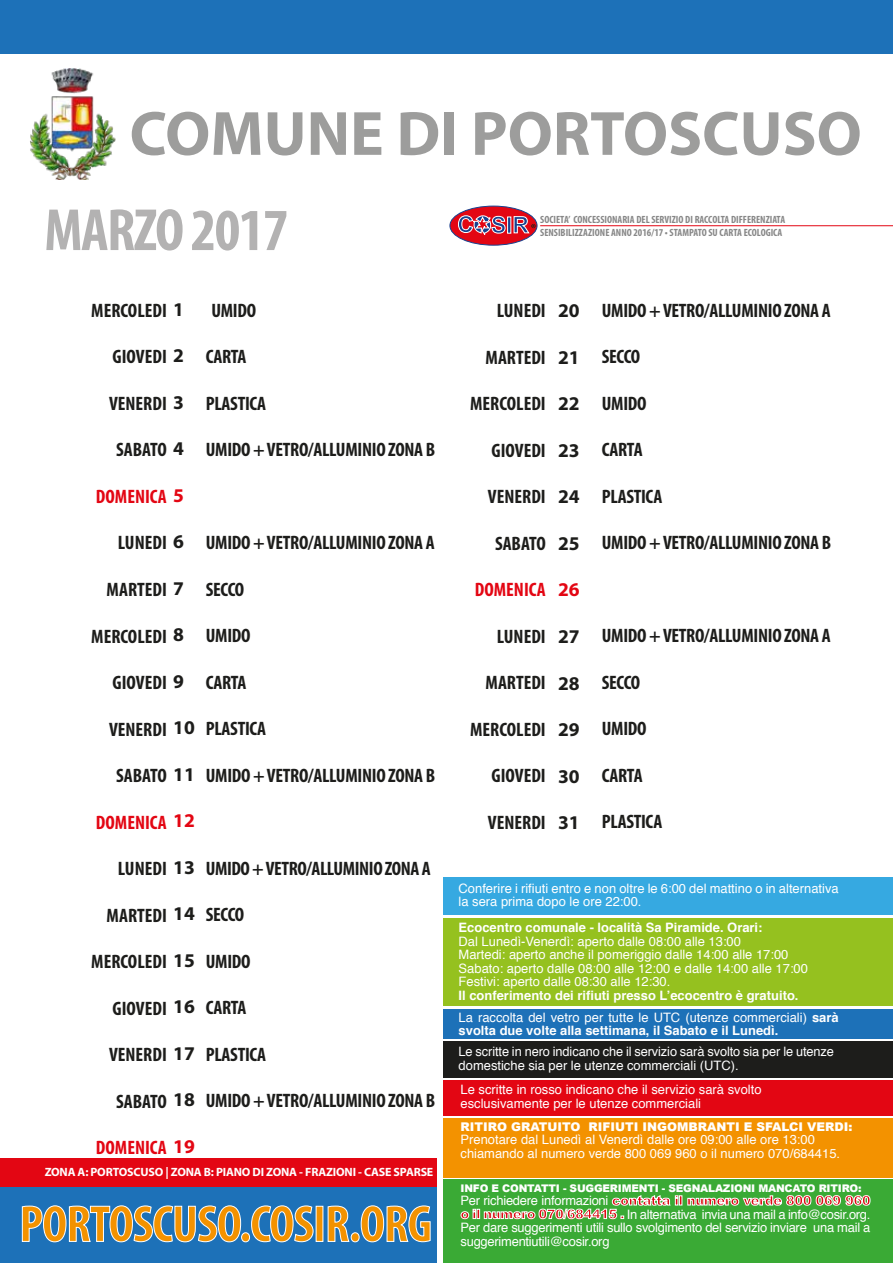
<style>
.page{position:relative;width:893px;height:1263px;background:#fff}
.page>*{position:absolute;margin:0;border:0;box-sizing:border-box;transform-origin:0 0}
.t1{font:700 63px "Myriad Pro";color:#9d9d9c}
.t2{font:700 condensed 60px "Myriad Pro";letter-spacing:-.025em;color:#b3b2b2}
.t3{font:700 condensed 52.2px "Myriad Pro";letter-spacing:-.02em;color:#f39200}
.t4{font:700 condensed 19.5px "Myriad Pro";letter-spacing:-.015em;color:#1d1d1b}
.t5{font:700 condensed 19.5px "Myriad Pro";color:#e30613}
.t6{font:700 19.5px "Myriad Pro";color:#1d1d1b}
.t7{font:700 19.5px "Myriad Pro";color:#e30613}
.t8{font:12.9px/13.5px "Helvetica";color:#fff}
.t9{font:700 12.9px "Helvetica";color:#fff}
.t10{font:900 12.9px "Arial";letter-spacing:-.02em;color:#e30613}
.t11{font:700 12px "Myriad Pro";letter-spacing:-.015em;color:#fff}
.t12{font:900 12px "Arial";color:#fff}
.t13{font:700 condensed 10.5px "Myriad Pro";color:#878787}
.t14{font:900 10.5px "Arial";letter-spacing:-.02em;color:#fff}
.s1{font-stretch:normal}
.s2{font-weight:700}
.s3{font-family:"Helvetica";font-weight:400;color:#fff}
.s4{font-family:"Arial";font-weight:900;color:#e30613}
</style>
<div class="page">
<div style="left:0;top:1186px;width:436px;height:77px;background:#1d71b8"></div>
<svg style="left:22px;top:1205px;width:219px;height:37px"></svg>
<div style="left:241px;top:1232px;width:9px;height:10px;border:1px solid #fff;border-radius:50%"></div>
<svg style="left:251px;top:1205px;width:63px;height:37px"></svg>
<svg style="left:327px;top:1205px;width:23px;height:37px"></svg>
<div style="left:351px;top:1232px;width:8px;height:10px;border:1px solid #fff;border-radius:50%"></div>
<svg style="left:360px;top:1205px;width:71px;height:37px"></svg>
<hr style="left:540px;top:225px;width:353px;height:1px;background:#e30613">
<div style="left:450px;top:206px;width:87px;height:39px;background:#e30613;border-radius:50%"></div>
<div style="left:450px;top:206px;width:87px;height:40px;border:1px solid #174290;border-radius:50%"></div>
<svg style="left:507px;top:217px;width:4px;height:16px"></svg>
<svg style="left:458px;top:215px;width:47px;height:20px"></svg>
<svg style="left:514px;top:216px;width:21px;height:17px"></svg>
<div style="left:0;top:0;width:893px;height:54px;background:#1d71b8"></div>
<img style="left:30px;top:69px;width:86px;height:111px">
<div style="left:0;top:1158px;width:436px;height:28px;background:#e30613"></div>
<div style="left:444px;top:1080px;width:449px;height:36px;background:#e30613"></div>
<div style="left:444px;top:1041px;width:449px;height:37px;background:#1d1d1b"></div>
<div style="left:444px;top:1118px;width:449px;height:60px;background:#f39200"></div>
<div style="left:444px;top:918px;width:449px;height:87px;background:#95c11f"></div>
<div style="left:444px;top:877px;width:449px;height:37px;background:#36a9e1"></div>
<div style="left:444px;top:1009px;width:449px;height:29px;background:#1d71b8"></div>
<div style="left:444px;top:1180px;width:449px;height:83px;background:#3aaa35"></div>
<svg style="left:461px;top:1195px;width:409px;height:24px"></svg>
<h1 class="t1" style="left:130px;top:93px;width:734px">COMUNE DI PORTOSCUSO</h1>
<h2 class="t2" style="left:44px;top:193px;width:245px">MARZO 2017</h2>
<h3 class="t4" style="left:91px;top:298px;width:94px">MERCOLEDI <span class="s1">1</span></h3>
<h3 class="t4" style="left:113px;top:345px;width:73px">GIOVEDI <span class="s1">2</span></h3>
<h3 class="t4" style="left:109px;top:391px;width:77px">VENERDI <span class="s1">3</span></h3>
<h3 class="t4" style="left:116px;top:438px;width:70px">SABATO <span class="s1">4</span></h3>
<h3 class="t5" style="left:96px;top:484px;width:90px">DOMENICA <span class="s1">5</span></h3>
<h3 class="t4" style="left:118px;top:531px;width:68px">LUNEDI <span class="s1">6</span></h3>
<h3 class="t4" style="left:107px;top:577px;width:79px">MARTEDI <span class="s1">7</span></h3>
<h3 class="t4" style="left:91px;top:624px;width:94px">MERCOLEDI <span class="s1">8</span></h3>
<h3 class="t4" style="left:113px;top:670px;width:73px">GIOVEDI <span class="s1">9</span></h3>
<h3 class="t4" style="left:109px;top:717px;width:87px">VENERDI <span class="s1">10</span></h3>
<h3 class="t4" style="left:116px;top:763px;width:80px">SABATO <span class="s1">11</span></h3>
<h3 class="t5" style="left:96px;top:810px;width:100px">DOMENICA <span class="s1">12</span></h3>
<h3 class="t4" style="left:118px;top:856px;width:79px">LUNEDI <span class="s1">13</span></h3>
<h3 class="t4" style="left:107px;top:903px;width:90px">MARTEDI <span class="s1">14</span></h3>
<h3 class="t4" style="left:91px;top:949px;width:105px">MERCOLEDI <span class="s1">15</span></h3>
<h3 class="t4" style="left:113px;top:996px;width:84px">GIOVEDI <span class="s1">16</span></h3>
<h3 class="t4" style="left:109px;top:1042px;width:87px">VENERDI <span class="s1">17</span></h3>
<h3 class="t4" style="left:116px;top:1089px;width:80px">SABATO <span class="s1">18</span></h3>
<h3 class="t5" style="left:96px;top:1135px;width:100px">DOMENICA <span class="s1">19</span></h3>
<h3 class="t4" style="left:211px;top:298px;width:46px">UMIDO</h3>
<h3 class="t4" style="left:206px;top:344px;width:42px">CARTA</h3>
<h3 class="t4" style="left:206px;top:391px;width:62px">PLASTICA</h3>
<h3 class="t4" style="left:206px;top:437px;width:231px">UMIDO + VETRO/ALLUMINIO ZONA B</h3>
<h3 class="t4" style="left:206px;top:530px;width:230px">UMIDO + VETRO/ALLUMINIO ZONA A</h3>
<h3 class="t4" style="left:206px;top:577px;width:40px">SECCO</h3>
<h3 class="t4" style="left:206px;top:623px;width:46px">UMIDO</h3>
<h3 class="t4" style="left:206px;top:670px;width:42px">CARTA</h3>
<h3 class="t4" style="left:206px;top:716px;width:62px">PLASTICA</h3>
<h3 class="t4" style="left:206px;top:763px;width:231px">UMIDO + VETRO/ALLUMINIO ZONA B</h3>
<h3 class="t4" style="left:206px;top:856px;width:226px">UMIDO + VETRO/ALLUMINIO ZONA A</h3>
<h3 class="t4" style="left:206px;top:902px;width:40px">SECCO</h3>
<h3 class="t4" style="left:206px;top:949px;width:46px">UMIDO</h3>
<h3 class="t4" style="left:206px;top:995px;width:42px">CARTA</h3>
<h3 class="t4" style="left:206px;top:1042px;width:62px">PLASTICA</h3>
<h3 class="t4" style="left:206px;top:1088px;width:231px">UMIDO + VETRO/ALLUMINIO ZONA B</h3>
<p class="t11" style="left:45px;top:1164px;width:390px">ZONA A: PORTOSCUSO | ZONA B: PIANO DI ZONA - FRAZIONI - CASE SPARSE</p>
<h3 class="t3" style="left:19px;top:1191px;width:414px">PORTOSCUSO.COSIR.ORG</h3>
<p class="t13" style="left:540px;top:212px;width:246px">SOCIETA’ CONCESSIONARIA DEL SERVIZIO DI RACCOLTA DIFFERENZIATA</p>
<p class="t13" style="left:540px;top:226px;width:244px">SENSIBILIZZAZIONE ANNO 2016/17 • STAMPATO SU CARTA ECOLOGICA</p>
<h3 class="t4" style="left:497px;top:298px;width:50px">LUNEDI</h3>
<h3 class="t4" style="left:486px;top:345px;width:62px">MARTEDI</h3>
<h3 class="t4" style="left:470px;top:391px;width:77px">MERCOLEDI</h3>
<h3 class="t4" style="left:491px;top:438px;width:56px">GIOVEDI</h3>
<h3 class="t4" style="left:488px;top:484px;width:59px">VENERDI</h3>
<h3 class="t4" style="left:495px;top:531px;width:52px">SABATO</h3>
<h3 class="t5" style="left:475px;top:577px;width:72px">DOMENICA</h3>
<h3 class="t4" style="left:497px;top:624px;width:50px">LUNEDI</h3>
<h3 class="t4" style="left:486px;top:670px;width:62px">MARTEDI</h3>
<h3 class="t4" style="left:470px;top:717px;width:77px">MERCOLEDI</h3>
<h3 class="t4" style="left:491px;top:763px;width:56px">GIOVEDI</h3>
<h3 class="t4" style="left:488px;top:810px;width:59px">VENERDI</h3>
<h3 class="t6" style="left:558px;top:298px;width:23px">20</h3>
<h3 class="t6" style="left:558px;top:345px;width:23px">21</h3>
<h3 class="t6" style="left:558px;top:391px;width:23px">22</h3>
<h3 class="t6" style="left:558px;top:438px;width:23px">23</h3>
<h3 class="t6" style="left:558px;top:484px;width:23px">24</h3>
<h3 class="t6" style="left:558px;top:531px;width:23px">25</h3>
<h3 class="t7" style="left:558px;top:577px;width:23px">26</h3>
<h3 class="t6" style="left:558px;top:624px;width:23px">27</h3>
<h3 class="t6" style="left:558px;top:670px;width:23px">28</h3>
<h3 class="t6" style="left:558px;top:717px;width:23px">29</h3>
<h3 class="t6" style="left:558px;top:763px;width:23px">30</h3>
<h3 class="t6" style="left:558px;top:810px;width:23px">31</h3>
<h3 class="t4" style="left:602px;top:298px;width:230px">UMIDO + VETRO/ALLUMINIO ZONA A</h3>
<h3 class="t4" style="left:602px;top:345px;width:40px">SECCO</h3>
<h3 class="t4" style="left:602px;top:391px;width:46px">UMIDO</h3>
<h3 class="t4" style="left:602px;top:438px;width:42px">CARTA</h3>
<h3 class="t4" style="left:602px;top:484px;width:62px">PLASTICA</h3>
<h3 class="t4" style="left:602px;top:531px;width:231px">UMIDO + VETRO/ALLUMINIO ZONA B</h3>
<h3 class="t4" style="left:602px;top:624px;width:230px">UMIDO + VETRO/ALLUMINIO ZONA A</h3>
<h3 class="t4" style="left:602px;top:670px;width:40px">SECCO</h3>
<h3 class="t4" style="left:602px;top:717px;width:46px">UMIDO</h3>
<h3 class="t4" style="left:602px;top:763px;width:42px">CARTA</h3>
<h3 class="t4" style="left:602px;top:810px;width:62px">PLASTICA</h3>
<p class="t8" style="left:459px;top:882px;width:382px">Conferire i rifiuti entro e non oltre le 6:00 del mattino o in alternativa la sera prima dopo le ore 22:00.</p>
<p class="t9" style="left:459px;top:917px;width:305px">Ecocentro comunale - località Sa Piramide. Orari:</p>
<p class="t8" style="left:459px;top:935px;width:351px">Dal Lunedì-Venerdì: aperto dalle 08:00 alle 13:00<br>Martedi: aperto anche il pomeriggio dalle 14:00 alle 17:00<br>Sabato: aperto dalle 08:00 alle 12:00 e dalle 14:00 alle 17:00<br>Festivi: aperto dalle 08:30 alle 12:30.</p>
<p class="t9" style="left:459px;top:985px;width:341px">Il conferimento dei rifiuti presso L’ecocentro è gratuito.</p>
<p class="t8" style="left:459px;top:1011px;width:382px">La raccolta del vetro per tutte le UTC (utenze commerciali) <span class="s2">sarà svolta due volte alla settimana, il Sabato e il Lunedì.</span></p>
<p class="t8" style="left:459px;top:1045px;width:377px">Le scritte in nero indicano che il servizio sarà svolto sia per le utenze domestiche sia per le utenze commerciali (UTC).</p>
<p class="t8" style="left:461px;top:1083px;width:303px">Le scritte in rosso indicano che il servizio sarà svolto esclusivamente per le utenze commerciali</p>
<p class="t12" style="left:460px;top:1118px;width:393px">RITIRO GRATUITO RIFIUTI INGOMBRANTI E SFALCI VERDI:</p>
<p class="t8" style="left:460px;top:1133px;width:381px">Prenotare dal Lunedì al Venerdì dalle ore 09:00 alle ore 13:00 chiamando al numero verde 800 069 960 o il numero 070/684415.</p>
<p class="t14" style="left:460px;top:1180px;width:403px">INFO E CONTATTI - SUGGERIMENTI - SEGNALAZIONI MANCATO RITIRO:</p>
<p class="t10" style="left:460px;top:1191px;width:411px"><span class="s3">Per richiedere informazioni</span> contatta il numero verde 800 069 960</p>
<p class="t8" style="left:460px;top:1208px;width:411px;text-align:justify"><span class="s4">o il numero 070/684415 .</span> In alternativa invia una mail a info@cosir.org.<br>Per dare suggerimenti utili sullo svolgimento del servizio inviare una mail a suggerimentiutili@cosir.org</p>
</div>
